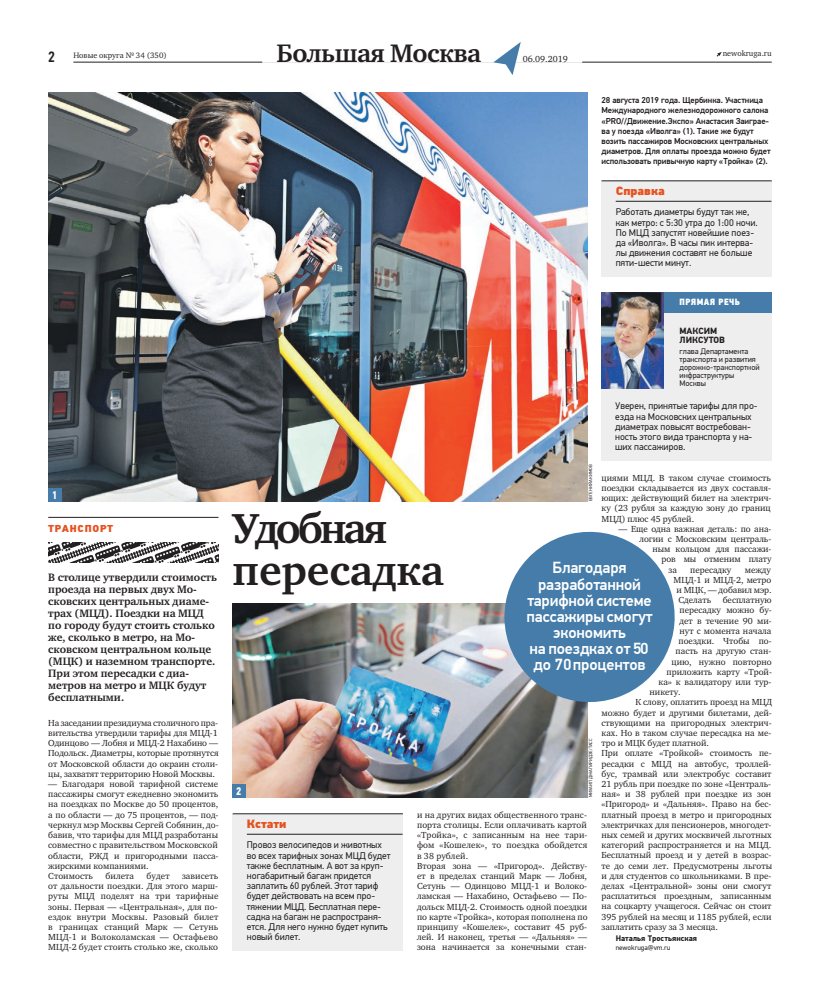
<style>
.page{position:relative;width:820px;height:993px;background:#fff}
.page>*{position:absolute;margin:0;border:0;box-sizing:border-box;transform-origin:0 0}
.t1{font:700 43px/42px "Charter ITC";color:#231f20}
.t2{font:700 26px "Charter ITC";letter-spacing:-.02em;color:#231f20}
.t3{font:500 16px/16px "PF Din Text Pro";letter-spacing:-.01em;color:#fff;text-align:center}
.t4{font:500 15px "PF Din Text Cond Pro";color:#231f20}
.t5{font:900 12px "PF Din Text Pro";color:#e65120}
.t6{font:700 11px/12px "Charter ITC";color:#231f20}
.t7{font:700 11px "PF Din Text Cond Pro";color:#fff}
.t8{font:900 10px "PF Din Text Pro";letter-spacing:.07em;color:#e65120}
.t9{font:9.6px/10.2px "PF Din Text Pro";color:#231f20}
.t10{font:9px/10.2px "Charter ITC";color:#231f20;text-align:justify}
.t11{font:700 9px/9px "PF Din Text Pro";color:#231f20}
.t12{font:9px "PF Din Text Cond Pro X Black";letter-spacing:.05em;color:#fff}
.t13{font:500 8.5px/10.2px "PF Din Text Pro";letter-spacing:-.01em;color:#231f20}
.t14{font:8px/8px "PF Din Text Pro";color:#231f20}
.t15{font:8px "Charter ITC";color:#231f20}
.t16{font:700 8px "PF Din Text Pro";color:#231f20}
.t17{font:7px "PF Din Text Pro";color:#231f20}
.t18{font:4.5px "PF Din Text Pro";color:#231f20}
</style>
<div class="page">
<hr style="left:73px;top:62px;width:698px;height:1px;background:#231f20">
<div style="left:262px;top:43px;width:320px;height:20px;background:#fff"></div>
<svg style="left:493px;top:42px;width:27px;height:33px"></svg>
<svg style="left:716px;top:52px;width:5px;height:5px"></svg>
<img style="left:48px;top:93px;width:539px;height:408px">
<svg style="left:48px;top:542px;width:171px;height:20px"></svg>
<hr style="left:48px;top:517px;width:170px;height:1px;background:#231f20">
<div style="left:601px;top:292px;width:170px;height:168px;background:#eeeeef"></div>
<div style="left:615px;top:292px;width:156px;height:20px;background:#457ca9"></div>
<img style="left:601px;top:292px;width:62px;height:97px">
<div style="left:232px;top:813px;width:171px;height:137px;background:#eeeeef"></div>
<hr style="left:232px;top:813px;width:171px;height:1px;background:#231f20">
<hr style="left:247px;top:833px;width:155px;height:1px;background:#231f20">
<div style="left:601px;top:181px;width:170px;height:95px;background:#eeeeef"></div>
<hr style="left:601px;top:181px;width:170px;height:1px;background:#231f20">
<hr style="left:615px;top:201px;width:156px;height:1px;background:#231f20">
<img style="left:232px;top:603px;width:355px;height:194px">
<svg style="left:493px;top:531px;width:182px;height:181px;fill:#457ca9"></svg>
<div style="left:48px;top:488px;width:13px;height:13px;background:#457ca9"></div>
<div style="left:232px;top:784px;width:14px;height:13px;background:#457ca9"></div>
<p class="t4" style="left:48px;top:51px;width:8px">2</p>
<p class="t2" style="left:276px;top:37px;width:206px">Большая Москва</p>
<p class="t10" style="left:522px;top:54px;width:47px">06.09.2019</p>
<p class="t15" style="left:73px;top:50px;width:95px">Новые округа № 34 (350)</p>
<p class="t15" style="left:722px;top:48px;width:50px">newokruga.ru</p>
<p class="t13" style="left:601px;top:96px;width:171px">28 августа 2019 года. Щербинка. Участница Международного железнодорожного салона «PRO//Движение.Экспо» Анастасия Заиграе&shy;ва у поезда «Иволга» (1). Такие же будут возить пассажиров Московских центральных диаметров. Для оплаты проезда можно будет использовать привычную карту «Тройка» (2).</p>
<p class="t5" style="left:615px;top:186px;width:51px">Справка</p>
<p class="t9" style="left:615px;top:208px;width:144px">Работать диаметры будут так же, как метро: с 5:30 утра до 1:00 ночи.<br>По МЦД запустят новейшие поез&shy;да «Иволга». В часы пик интерва&shy;лы движения составят не больше пяти-шести минут.</p>
<p class="t12" style="left:679px;top:298px;width:62px">ПРЯМАЯ РЕЧЬ</p>
<p class="t11" style="left:679px;top:326px;width:47px">МАКСИМ<br>ЛИКСУТОВ</p>
<p class="t14" style="left:679px;top:347px;width:82px">глава Департамента транспорта и развития дорожно-транспортной инфраструктуры<br>Москвы</p>
<p class="t7" style="left:52px;top:490px;width:7px">1</p>
<p class="t8" style="left:48px;top:524px;width:67px">ТРАНСПОРТ</p>
<p class="t6" style="left:48px;top:570px;width:170px">В столице утвердили стоимость проезда на первых двух Мо&shy;сковских центральных диаме&shy;трах (МЦД). Поездки на МЦД по городу будут стоить столько же, сколько в метро, на Мо&shy;сковском центральном кольце (МЦК) и наземном транспорте.<br>При этом пересадки с диа&shy;метров на метро и МЦК будут бесплатными.</p>
<p class="t10" style="left:48px;top:717px;width:172px">На заседании президиума столичного пра&shy;вительства утвердили тарифы для МЦД-1<br>Одинцово — Лобня и МЦД-2 Нахабино — Подольск. Диаметры, которые протянутся от Московской области до окраин столи&shy;цы, захватят территорию Новой Москвы.</p>
<p class="t10" style="left:48px;top:778px;width:172px;text-align:left">— Благодаря новой тарифной системе пассажиры смогут ежедневно экономить на поездках по Москве до 50 процентов, а по области — до 75 процентов, — под&shy;черкнул мэр Москвы Сергей Собянин, до&shy;бавив, что тарифы для МЦД разработаны совместно с правительством Московской области, РЖД и пригородными пасса&shy;жирскими компаниями.<br>Стоимость</p>
<p class="t10" style="left:105px;top:870px;width:30px">билета</p>
<p class="t10" style="left:146px;top:870px;width:25px">будет</p>
<p class="t10" style="left:48px;top:870px;width:172px;text-indent:134px">зависеть от дальности поездки. Для этого марш&shy;руты МЦД поделят на три тарифные зоны. Первая — «Центральная», для по&shy;ездок внутри Москвы. Разовый билет в границах станций Марк — Сетунь МЦД-1 и Волоколамская — Остафьево МЦД-2 будет стоить столько же, сколько</p>
<p class="t9" style="left:615px;top:402px;width:144px">Уверен, принятые тарифы для про&shy;езда на Московских центральных диаметрах повысят востребован&shy;ность этого вида транспорта у на&shy;ших пассажиров.</p>
<p class="t18" style="left:588px;top:501px;width:38px;rotate:-90deg">ЕВГЕНИЙАКИМОВ</p>
<p class="t10" style="left:601px;top:472px;width:171px">циями МЦД. В таком случае стоимость поездки складывается из двух составля&shy;ющих: действующий билет на электрич&shy;ку (23 рубля за каждую зону до границ МЦД) плюс 45 рублей.</p>
<p class="t10" style="left:618px;top:523px;width:154px">— Еще одна важная деталь: по ана-</p>
<p class="t10" style="left:639px;top:533px;width:133px">логии с Московским централь-</p>
<p class="t10" style="left:652px;top:544px;width:120px">ным кольцом для пассажи-</p>
<p class="t10" style="left:661px;top:554px;width:111px">ров мы отменим плату</p>
<p class="t10" style="left:668px;top:564px;width:10px">за</p>
<p class="t10" style="left:690px;top:564px;width:43px">пересадку</p>
<p class="t10" style="left:744px;top:564px;width:28px">между</p>
<p class="t10" style="left:673px;top:574px;width:99px">МЦД-1 и МЦД-2, метро</p>
<p class="t10" style="left:676px;top:584px;width:96px">и МЦК, — добавил мэр.</p>
<p class="t10" style="left:678px;top:595px;width:34px">Сделать</p>
<p class="t10" style="left:722px;top:595px;width:50px">бесплатную</p>
<p class="t10" style="left:679px;top:605px;width:94px">пересадку можно бу-</p>
<p class="t10" style="left:679px;top:615px;width:93px">дет в течение 90 ми-</p>
<p class="t10" style="left:679px;top:625px;width:93px">нут с момента начала</p>
<p class="t10" style="left:678px;top:635px;width:94px">поездки. Чтобы по-</p>
<p class="t10" style="left:675px;top:646px;width:97px">пасть на другую стан-</p>
<p class="t10" style="left:671px;top:656px;width:102px">цию, нужно повторно</p>
<p class="t10" style="left:666px;top:666px;width:107px">приложить карту «Трой-</p>
<p class="t10" style="left:658px;top:676px;width:114px">ка» к валидатору или тур-</p>
<p class="t10" style="left:649px;top:686px;width:33px">никету.</p>
<p class="t10" style="left:635px;top:697px;width:138px">К слову, оплатить проезд на МЦД</p>
<p class="t10" style="left:601px;top:707px;width:172px">можно будет и другими билетами, дей-</p>
<p class="t10" style="left:601px;top:717px;width:172px">ствующими на пригородных электрич-</p>
<p class="t10" style="left:601px;top:727px;width:171px">ках. Но в таком случае пересадка на ме-</p>
<p class="t10" style="left:601px;top:737px;width:109px">тро и МЦК будет платной.</p>
<p class="t10" style="left:601px;top:748px;width:171px">При оплате «Тройкой» стоимость пе-</p>
<p class="t10" style="left:601px;top:758px;width:171px">ресадки с МЦД на автобус, троллей-</p>
<p class="t10" style="left:601px;top:768px;width:171px">бус, трамвай или электробус составит</p>
<p class="t10" style="left:601px;top:778px;width:171px">21 рубль при поездке по зоне «Централь-</p>
<p class="t10" style="left:601px;top:788px;width:171px">ная» и 38 рублей при поездке из зон</p>
<p class="t10" style="left:601px;top:798px;width:171px">«Пригород» и «Дальняя». Право на бес-</p>
<p class="t10" style="left:601px;top:809px;width:172px">платный проезд в метро и пригородных</p>
<p class="t10" style="left:601px;top:819px;width:171px">электричках для пенсионеров, многодет-</p>
<p class="t10" style="left:601px;top:829px;width:172px">ных семей и других москвичей льготных</p>
<p class="t10" style="left:601px;top:839px;width:171px">категорий распространяется и на МЦД.</p>
<p class="t10" style="left:601px;top:849px;width:171px">Бесплатный проезд и у детей в возрас-</p>
<p class="t10" style="left:601px;top:860px;width:172px">те до семи лет. Предусмотрены льготы</p>
<p class="t10" style="left:601px;top:870px;width:171px">и для студентов со школьниками. В пре-</p>
<p class="t10" style="left:601px;top:880px;width:171px">делах «Центральной» зоны они смогут</p>
<p class="t10" style="left:601px;top:890px;width:171px">расплатиться проездным, записанным</p>
<p class="t10" style="left:601px;top:900px;width:171px">на соцкарту учащегося. Сейчас он стоит</p>
<p class="t10" style="left:601px;top:911px;width:171px">395 рублей на месяц и 1185 рублей, если</p>
<p class="t10" style="left:601px;top:921px;width:118px">заплатить сразу за 3 месяца.</p>
<p class="t16" style="left:615px;top:933px;width:83px">Наталья Тростьянская</p>
<p class="t17" style="left:615px;top:944px;width:56px">newokruga@vm.ru</p>
<p class="t1" style="left:232px;top:508px;width:213px">Удобная пересадка</p>
<p class="t3" style="left:526px;top:561px;width:128px">Благодаря разработанной тарифной системе пассажиры смогут экономить<br>на поездках от 50 до 70 процентов</p>
<p class="t18" style="left:588px;top:797px;width:60px;rotate:-90deg">МИХАИЛ ДЖАПАРИДЗЕ/ТАСС</p>
<p class="t7" style="left:236px;top:786px;width:7px">2</p>
<p class="t10" style="left:417px;top:809px;width:172px;text-align:left">и на других видах общественного транс&shy;порта столицы. Если оплачивать картой «Тройка», с записанным на нее тари&shy;фом «Кошелек», то поездка обойдется в 38 рублей.<br>Вторая зона — «Пригород». Действу&shy;ет в пределах станций Марк — Лобня, Сетунь — Одинцово МЦД-1 и Волоко&shy;ламская — Нахабино, Остафьево — По&shy;дольск МЦД-2. Стоимость одной поездки по карте «Тройка», которая пополнена по принципу «Кошелек», составит 45 руб&shy;лей. И наконец, третья — «Дальняя» — зона начинается за конечными стан-</p>
<p class="t5" style="left:247px;top:819px;width:41px">Кстати</p>
<p class="t9" style="left:247px;top:840px;width:145px">Провоз велосипедов и животных во всех тарифных зонах МЦД будет также бесплатным. А вот за круп&shy;ногабаритный багаж придется заплатить 60 рублей. Этот тариф будет действовать на всем про&shy;тяжении МЦД. Бесплатная пере&shy;садка на багаж не распространя&shy;ется. Для него нужно будет купить новый билет.</p>
</div>
